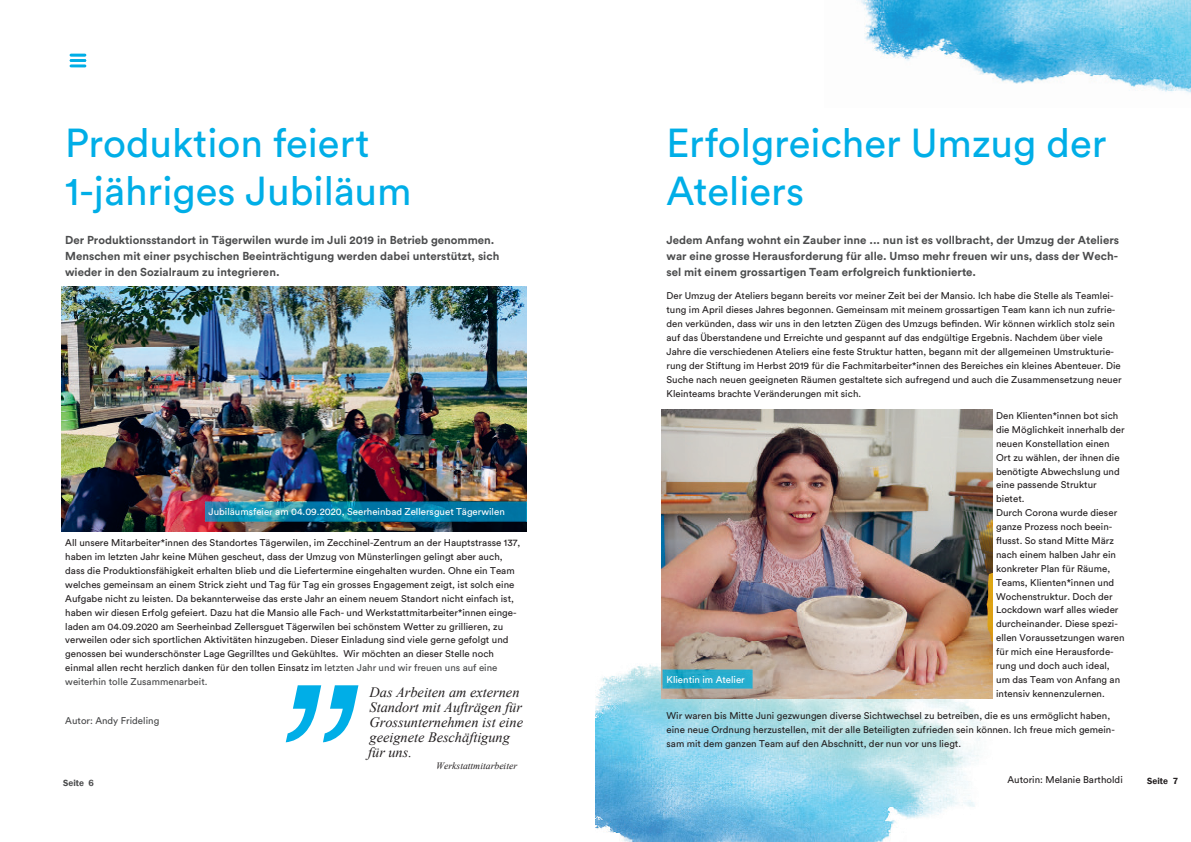
<style>
.page{position:relative;width:1191px;height:842px;background:#fff}
.page>*{position:absolute;margin:0;border:0;box-sizing:border-box;transform-origin:0 0}
.t1{font:40px/48px "Circular Std";color:#00aee7}
.t2{font:italic 14.3px/15.1px "Times New Roman";color:#231f20}
.t3{font:700 11.4px/16.3px "Circular Std";color:#4b4c4d}
.t4{font:9.7px/13.9px "Circular Std";color:#231f20}
.t5{font:9.7px "Circular Std";color:#fff}
.t6{font:italic 9.7px "Times New Roman";color:#231f20}
.t7{font:9.7px "Circular Std";color:#464748}
.t8{font:9.2px "Franklin Gothic Demi";color:#4b4c4d}
.t9{font:9.2px "Franklin Gothic Demi";color:#231f20}
.s1{color:#464748}
</style>
<div class="page">
<svg style="left:70px;top:54px;width:16px;height:13px"></svg>
<img style="left:61px;top:286px;width:465px;height:245px">
<svg style="left:286px;top:685px;width:72px;height:57px"></svg>
<img style="left:204px;top:501px;width:322px;height:20px">
<img style="left:595px;top:650px;width:397px;height:192px">
<img style="left:662px;top:410px;width:330px;height:288px">
<img style="left:861px;top:0;width:330px;height:93px">
<img style="left:662px;top:669px;width:90px;height:20px">
<h1 class="t1" style="left:65px;top:119px;width:348px">Produktion feiert<br>1-jähriges Jubiläum</h1>
<p class="t3" style="left:65px;top:231px;width:436px">Der Produktionsstandort in Tägerwilen wurde im Juli 2019 in Betrieb genommen.<br>Menschen mit einer psychischen Beeinträchtigung werden dabei unterstützt, sich wieder in den Sozialraum zu integrieren.</p>
<p class="t5" style="left:208px;top:506px;width:298px">Jubiläumsfeier am 04.09.2020, Seerheinbad Zellersguet Tägerwilen</p>
<p class="t4" style="left:65px;top:536px;width:456px">All unsere Mitarbeiter*innen des Standortes Tägerwilen, im Zecchinel-Zentrum an der Hauptstrasse 137, haben im letzten Jahr keine Mühen gescheut, dass der Umzug von Münsterlingen gelingt aber auch, dass die Produktionsfähigkeit erhalten blieb und die Liefertermine eingehalten wurden. Ohne ein Team welches gemeinsam an einem Strick zieht und Tag für Tag ein grosses Engagement zeigt, ist solch eine Aufgabe nicht zu leisten. Da bekannterweise das erste Jahr an einem neuem Standort nicht einfach ist, haben wir diesen Erfolg gefeiert. Dazu hat die Mansio alle Fach- und Werkstattmitarbeiter*innen einge&shy;laden am 04.09.2020 am Seerheinbad Zellersguet Tägerwilen bei schönstem Wetter zu grillieren, zu verweilen oder sich sportlichen Aktivitäten hinzugeben. Dieser Einladung sind viele gerne gefolgt und genossen bei wunderschönster Lage Gegrilltes und Gekühltes. Wir möchten an dieser Stelle noch einmal allen recht herzlich danken für den tollen Einsatz im <span class="s1">letzten Jahr und wir freuen uns auf eine weiterhin tolle Zusammenarbeit.</span></p>
<p class="t7" style="left:65px;top:715px;width:95px">Autor: Andy Frideling</p>
<h2 class="t2" style="left:368px;top:684px;width:156px">Das Arbeiten am externen<br>Standort mit Aufträgen für<br>Grossunternehmen ist eine geeignete Beschäftigung für uns.</h2>
<p class="t6" style="left:436px;top:759px;width:82px">Werkstattmitarbeiter</p>
<p class="t8" style="left:63px;top:777px;width:32px">Seite 6</p>
<h1 class="t1" style="left:666px;top:119px;width:441px">Erfolgreicher Umzug der<br>Ateliers</h1>
<p class="t3" style="left:666px;top:231px;width:454px;text-align:justify">Jedem Anfang wohnt ein Zauber inne ... nun ist es vollbracht, der Umzug der Ateliers war eine grosse Herausforderung für alle. Umso mehr freuen wir uns, dass der Wech&shy;sel mit einem grossartigen Team erfolgreich funktionierte.</p>
<p class="t4" style="left:666px;top:289px;width:456px">Der Umzug der Ateliers begann bereits vor meiner Zeit bei der Mansio. Ich habe die Stelle als Teamlei&shy;tung im April dieses Jahres begonnen. Gemeinsam mit meinem grossartigen Team kann ich nun zufrie&shy;den verkünden, dass wir uns in den letzten Zügen des Umzugs befinden. Wir können wirklich stolz sein auf das Überstandene und Erreichte und gespannt auf das endgültige Ergebnis. Nachdem über viele Jahre die verschiedenen Ateliers eine feste Struktur hatten, begann mit der allgemeinen Umstrukturie&shy;rung der Stiftung im Herbst 2019 für die Fachmitarbeiter*innen des Bereiches ein kleines Abenteuer. Die Suche nach neuen geeigneten Räumen gestaltete sich aufregend und auch die Zusammensetzung neuer Kleinteams brachte Veränderungen mit sich.</p>
<p class="t4" style="left:996px;top:409px;width:130px">Den Klienten*innen bot sich die Möglichkeit innerhalb der neuen Konstellation einen<br>Ort zu wählen, der ihnen die benötigte Abwechslung und eine passende Struktur bietet.<br>Durch Corona wurde dieser ganze Prozess noch beein&shy;flusst. So stand Mitte März nach einem halben Jahr ein konkreter Plan für Räume,<br>Teams, Klienten*innen und<br>Wochenstruktur. Doch der<br>Lockdown warf alles wieder durcheinander. Diese spezi&shy;ellen Voraussetzungen waren für mich eine Herausforde&shy;rung und doch auch ideal, um das Team von Anfang an intensiv kennenzulernen.</p>
<p class="t4" style="left:666px;top:709px;width:450px">Wir waren bis Mitte Juni gezwungen diverse Sichtwechsel zu betreiben, die es uns ermöglicht haben, eine neue Ordnung herzustellen, mit der alle Beteiligten zufrieden sein können. Ich freue mich gemein&shy;sam mit dem ganzen Team auf den Abschnitt, der nun vor uns liegt.</p>
<p class="t4" style="left:1007px;top:773px;width:117px">Autorin: Melanie Bartholdi</p>
<p class="t5" style="left:666px;top:674px;width:80px">Klientin im Atelier</p>
<p class="t9" style="left:1147px;top:775px;width:32px">Seite 7</p>
</div>
